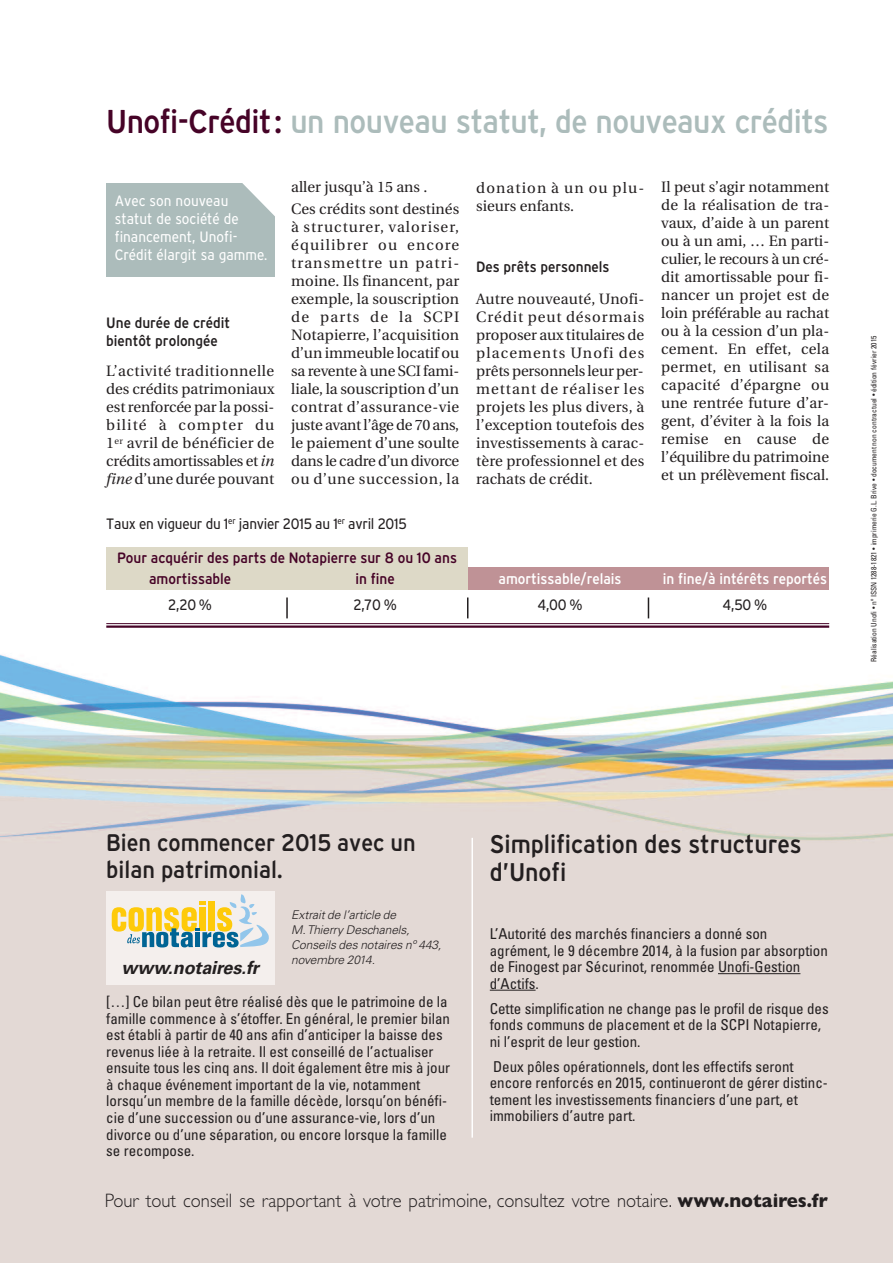
<style>
.page{position:relative;width:893px;height:1263px;background:#fff}
.page>*{position:absolute;margin:0;border:0;box-sizing:border-box;transform-origin:0 0}
.t1{font:700 condensed 33px "Teleneue";letter-spacing:-.015em;color:#acbcbb}
.t2{font:700 condensed 25.5px/28.5px "Teleneue";color:#231f20}
.t3{font:700 condensed 24px/27px "Teleneue";color:#231f20}
.t4{font:300 19.5px "Gill Sans";color:#231f20;scale:.95 1}
.t5{font:italic 700 18px "Univers";letter-spacing:-.005em;color:#231f20}
.t6{font:15px/18px "Utopia";color:#231f20;text-align:justify}
.t7{font:condensed 15px/16.5px "Univers";color:#231f20}
.t8{font:500 condensed 15px/18px "Teleneue";color:#fff}
.t9{font:500 condensed 15px "Teleneue";letter-spacing:-.015em;color:#231f20}
.t10{font:700 condensed 15px "Teleneue";color:#460327}
.t11{font:700 condensed 15px/18px "Teleneue";color:#231f20}
.t12{font:700 condensed 15px "Teleneue";color:#fff}
.t13{font:15px/18px "Utopia";letter-spacing:.035em;color:#231f20}
.t14{font:italic 300 12px/15px "Univers";letter-spacing:-.005em;color:#231f20}
.t15{font:condensed 7.5px "Univers";color:#231f20}
.s1{color:#460327}
.s2{font-style:italic}
.s3{font-weight:700}
</style>
<div class="page">
<img style="left:0;top:623px;width:893px;height:640px">
<div style="left:468px;top:568px;width:361px;height:22px;background:#bf9296"></div>
<div style="left:106px;top:548px;width:362px;height:42px;background:#ddd9c7"></div>
<hr style="left:718px;top:973px;width:82px;height:1px;background:#231f20">
<hr style="left:490px;top:990px;width:46px;height:1px;background:#231f20">
<div style="left:106px;top:891px;width:168px;height:93px;background:#f4efed"></div>
<svg style="left:112px;top:894px;width:157px;height:53px"></svg>
<hr style="left:471px;top:838px;width:2px;height:300px;background:#fff">
<hr style="left:106px;top:623px;width:723px;height:1px;background:#460327">
<hr style="left:106px;top:625px;width:723px;height:3px;background:#460327">
<svg style="left:467px;top:597px;width:1px;height:21px"></svg>
<svg style="left:648px;top:597px;width:1px;height:21px"></svg>
<hr style="left:286px;top:597px;width:2px;height:21px;background:#231f20">
<div style="left:106px;top:183px;width:168px;height:94px;background:#acbcbb"></div>
<svg style="left:242px;top:183px;width:33px;height:35px"></svg>
<h1 class="t1" style="left:106px;top:102px;width:724px"><span class="s1">Unofi-Crédit:</span> un nouveau statut, de nouveaux crédits</h1>
<p class="t8" style="left:115px;top:192px;width:154px">Avec son nouveau statut de société de financement, Unofi-<br>Crédit élargit sa gamme.</p>
<p class="t11" style="left:106px;top:313px;width:125px">Une durée de crédit bientôt prolongée</p>
<p class="t6" style="left:106px;top:363px;width:169px">L’activité traditionnelle des crédits patrimoniaux est renforcée par la possi&shy;bilité à compter du 1<sup>er</sup> avril de bénéficier de crédits amortissables et <span class="s2">in fine</span> d’une durée pouvant</p>
<p class="t6" style="left:291px;top:177px;width:169px;line-height:22px">aller jusqu’à 15 ans .<br>Ces crédits sont destinés</p>
<p class="t6" style="left:291px;top:219px;width:169px">à structurer, valoriser, équilibrer ou encore transmettre un patri&shy;moine. Ils financent, par exemple, la souscription de parts de la SCPI Notapierre, l’acquisition d’un immeuble locatif ou sa revente à une SCI fami&shy;liale, la souscription d’un contrat d’assurance-vie juste avant l’âge de 70 ans, le paiement d’une soulte dans le cadre d’un divorce ou d’une succession, la</p>
<p class="t9" style="left:106px;top:515px;width:302px">Taux en vigueur du 1<sup>er</sup> janvier 2015 au 1<sup>er</sup> avril 2015</p>
<p class="t10" style="left:117px;top:549px;width:342px">Pour acquérir des parts de Notapierre sur 8 ou 10 ans</p>
<p class="t13" style="left:476px;top:180px;width:169px">donation à un ou plu&shy;sieurs enfants.</p>
<p class="t11" style="left:476px;top:258px;width:135px">Des prêts personnels</p>
<p class="t6" style="left:476px;top:291px;width:169px">Autre nouveauté, Unofi-Crédit peut désormais proposer aux titulaires de placements Unofi des prêts personnels leur per&shy;mettant de réaliser les projets les plus divers, à l’exception toutefois des investissements à carac&shy;tère professionnel et des rachats de crédit.</p>
<p class="t6" style="left:661px;top:179px;width:169px">Il peut s’agir notamment de la réalisation de tra&shy;vaux, d’aide à un parent ou à un ami, … En parti&shy;culier, le recours à un cré&shy;dit amortissable pour fi&shy;nancer un projet est de loin préférable au rachat ou à la cession d’un pla&shy;cement. En effet, cela permet, en utilisant sa capacité d’épargne ou une rentrée future d’ar&shy;gent, d’éviter à la fois la remise en cause de l’équilibre du patrimoine et un prélèvement fiscal.</p>
<p class="t10" style="left:149px;top:570px;width:84px">amortissable</p>
<p class="t10" style="left:356px;top:570px;width:41px">in fine</p>
<p class="t12" style="left:498px;top:570px;width:125px">amortissable/relais</p>
<p class="t12" style="left:663px;top:570px;width:166px">in fine/à intérêts reportés</p>
<p class="t9" style="left:168px;top:596px;width:45px">2,20 %</p>
<p class="t9" style="left:353px;top:596px;width:45px">2,70 %</p>
<p class="t9" style="left:537px;top:596px;width:47px">4,00 %</p>
<p class="t9" style="left:723px;top:596px;width:46px">4,50 %</p>
<p class="t15" style="left:871px;top:662px;width:328px;rotate:-90deg">Réalisation Unofi • nº ISSN 1288-1821 • imprimerie G.L. Brive • document non contractuel • édition février 2015</p>
<h3 class="t3" style="left:106px;top:829px;width:311px">Bien commencer 2015 avec un bilan patrimonial.</h3>
<p class="t5" style="left:122px;top:960px;width:139px">www.notaires.fr</p>
<p class="t14" style="left:291px;top:908px;width:152px">Extrait de l’article de<br>M.Thierry Deschanels,<br>Conseils des notaires nº 443, novembre 2014.</p>
<p class="t7" style="left:106px;top:995px;width:345px">[…] Ce bilan peut être réalisé dès que le patrimoine de la famille commence à s’étoffer. En général, le premier bilan est établi à partir de 40 ans afin d’anticiper la baisse des revenus liée à la retraite. Il est conseillé de l’actualiser ensuite tous les cinq ans. Il doit également être mis à jour à chaque événement important de la vie, notamment lorsqu’un membre de la famille décède, lorsqu’on bénéfi&shy;cie d’une succession ou d’une assurance-vie, lors d’un divorce ou d’une séparation, ou encore lorsque la famille se recompose.</p>
<h2 class="t2" style="left:490px;top:829px;width:314px">Simplification des structures d’Unofi</h2>
<p class="t7" style="left:490px;top:927px;width:340px">L’Autorité des marchés financiers a donné son agrément, le 9 décembre 2014, à la fusion par absorption de Finogest par Sécurinot, renommée Unofi-Gestion d’Actifs.</p>
<p class="t7" style="left:490px;top:1001px;width:340px">Cette simplification ne change pas le profil de risque des fonds communs de placement et de la SCPI Notapierre, ni l’esprit de leur gestion.</p>
<p class="t7" style="left:490px;top:1059px;width:340px">Deux pôles opérationnels, dont les effectifs seront encore renforcés en 2015, continueront de gérer distinc&shy;tement les investissements financiers d’une part, et immobiliers d’autre part.</p>
<h3 class="t4" style="left:105px;top:1188px;width:762px">Pour tout conseil se rapportant à votre patrimoine, consultez votre notaire. <span class="s3">www.notaires.fr</span></h3>
</div>
